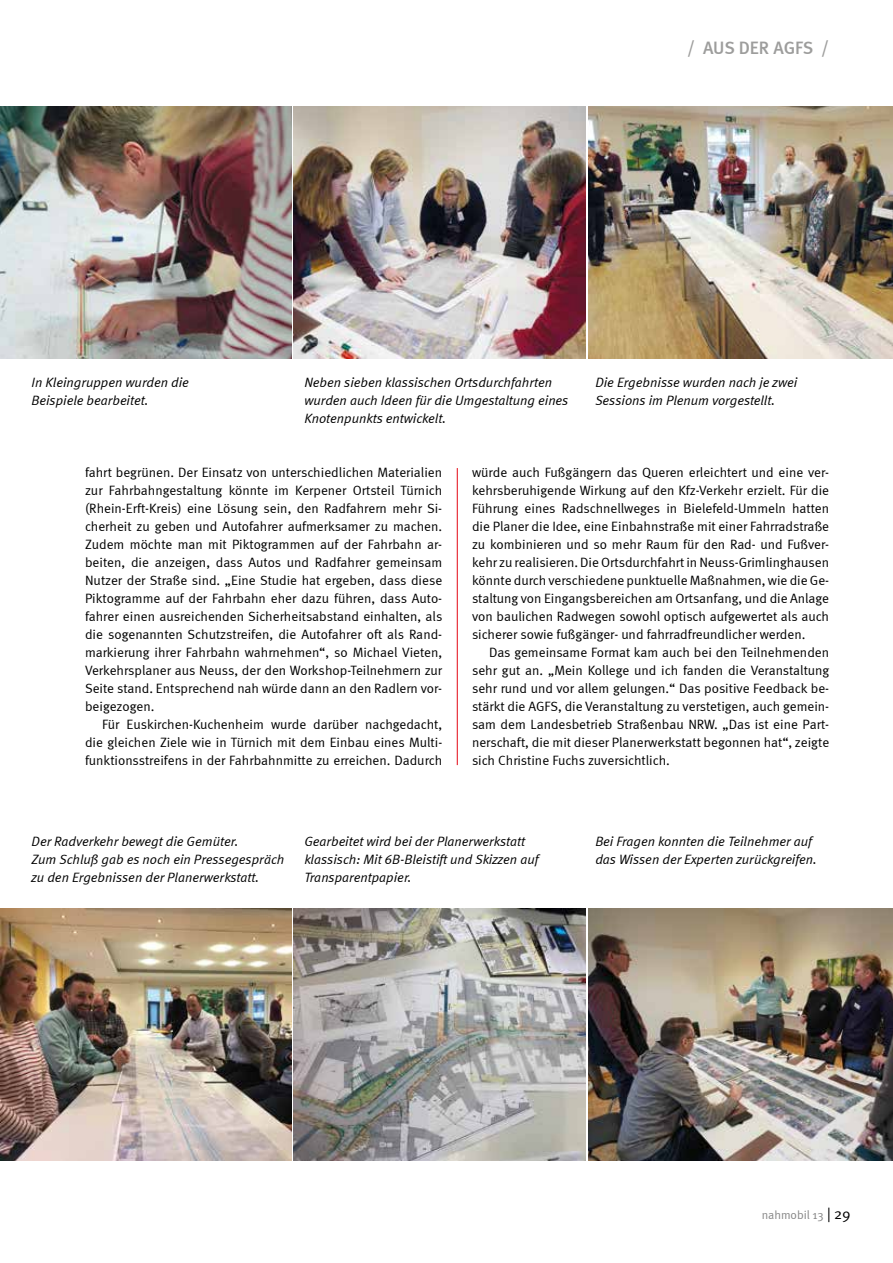
<style>
.page{position:relative;width:893px;height:1263px;background:#fff}
.page>*{position:absolute;margin:0;border:0;box-sizing:border-box;transform-origin:0 0}
.t1{font:500 18px "Meta";color:#9d9d9c}
.t2{font:13.5px/18px "Meta Normal LF";color:#000;text-align:justify}
.t3{font:italic 13.5px/18px "Meta Normal LF";color:#000}
.t4{font:12px "Meta Normal";letter-spacing:-.005em;color:#878787}
.s1{font-size:15px;color:#000}
</style>
<div class="page">
<img style="left:588px;top:106px;width:305px;height:252px">
<img style="left:588px;top:909px;width:305px;height:252px">
<img style="left:0;top:106px;width:292px;height:252px">
<img style="left:0;top:909px;width:292px;height:252px">
<img style="left:294px;top:106px;width:292px;height:252px">
<img style="left:294px;top:909px;width:292px;height:252px">
<hr style="left:457px;top:468px;width:1px;height:297px;background:#e30613">
<h1 class="t1" style="left:687px;top:37px;width:144px">/ AUS DER AGFS /</h1>
<p class="t3" style="left:32px;top:373px;width:159px">In Kleingruppen wurden die<br>Beispiele bearbeitet.</p>
<p class="t3" style="left:304px;top:373px;width:266px">Neben sieben klassischen Ortsdurchfahrten wurden auch Ideen für die Umgestaltung eines<br>Knotenpunkts entwickelt.</p>
<p class="t3" style="left:595px;top:373px;width:203px">Die Ergebnisse wurden nach je zwei<br>Sessions im Plenum vorgestellt.</p>
<p class="t2" style="left:85px;top:463px;width:359px">fahrt begrünen. Der Einsatz von unterschiedlichen Materialien zur Fahrbahngestaltung könnte im Kerpener Ortsteil Türnich (Rhein-Erft-Kreis) eine Lösung sein, den Radfahrern mehr Si&shy;cherheit zu geben und Autofahrer aufmerksamer zu machen.<br>Zudem möchte man mit Piktogrammen auf der Fahrbahn ar&shy;beiten, die anzeigen, dass Autos und Radfahrer gemeinsam Nutzer der Straße sind. „Eine Studie hat ergeben, dass diese Piktogramme auf der Fahrbahn eher dazu führen, dass Auto&shy;fahrer einen ausreichenden Sicherheitsabstand einhalten, als die sogenannten Schutzstreifen, die Autofahrer oft als Rand&shy;markierung ihrer Fahrbahn wahrnehmen“, so Michael Vieten, Verkehrsplaner aus Neuss, der den Workshop-Teilnehmern zur Seite stand. Entsprechend nah würde dann an den Radlern vor&shy;beigezogen.</p>
<p class="t2" style="left:85px;top:715px;width:359px;text-indent:17px">Für Euskirchen-Kuchenheim wurde darüber nachgedacht, die gleichen Ziele wie in Türnich mit dem Einbau eines Multi&shy;funktionsstreifens in der Fahrbahnmitte zu erreichen. Dadurch</p>
<p class="t2" style="left:472px;top:463px;width:359px">würde auch Fußgängern das Queren erleichtert und eine ver&shy;kehrsberuhigende Wirkung auf den Kfz-Verkehr erzielt. Für die Führung eines Radschnellweges in Bielefeld-Ummeln hatten die Planer die Idee, eine Einbahnstraße mit einer Fahrradstraße zu kombinieren und so mehr Raum für den Rad- und Fußver&shy;kehr zu realisieren. Die Ortsdurchfahrt in Neuss-Grimlinghausen könnte durch verschiedene punktuelle Maßnahmen, wie die Ge&shy;staltung von Eingangsbereichen am Ortsanfang, und die Anlage von baulichen Radwegen sowohl optisch aufgewertet als auch sicherer sowie fußgänger- und fahrradfreundlicher werden.</p>
<p class="t2" style="left:472px;top:643px;width:359px;text-indent:17px">Das gemeinsame Format kam auch bei den Teilnehmenden sehr gut an. „Mein Kollege und ich fanden die Veranstaltung sehr rund und vor allem gelungen.“ Das positive Feedback be&shy;stärkt die AGFS, die Veranstaltung zu verstetigen, auch gemein&shy;sam dem Landesbetrieb Straßenbau NRW. „Das ist eine Part&shy;nerschaft, die mit dieser Planerwerkstatt begonnen hat“, zeigte sich Christine Fuchs zuversichtlich.</p>
<p class="t3" style="left:32px;top:832px;width:254px">Der Radverkehr bewegt die Gemüter.<br>Zum Schluß gab es noch ein Pressegespräch zu den Ergebnissen der Planerwerkstatt.</p>
<p class="t3" style="left:304px;top:832px;width:236px">Gearbeitet wird bei der Planerwerkstatt klassisch: Mit 6B-Bleistift und Skizzen auf<br>Transparentpapier.</p>
<p class="t3" style="left:595px;top:832px;width:223px">Bei Fragen konnten die Teilnehmer auf das Wissen der Experten zurückgreifen.</p>
<p class="t4" style="left:762px;top:1208px;width:90px">nahmobil 13 <span class="s1">| 29</span></p>
</div>
